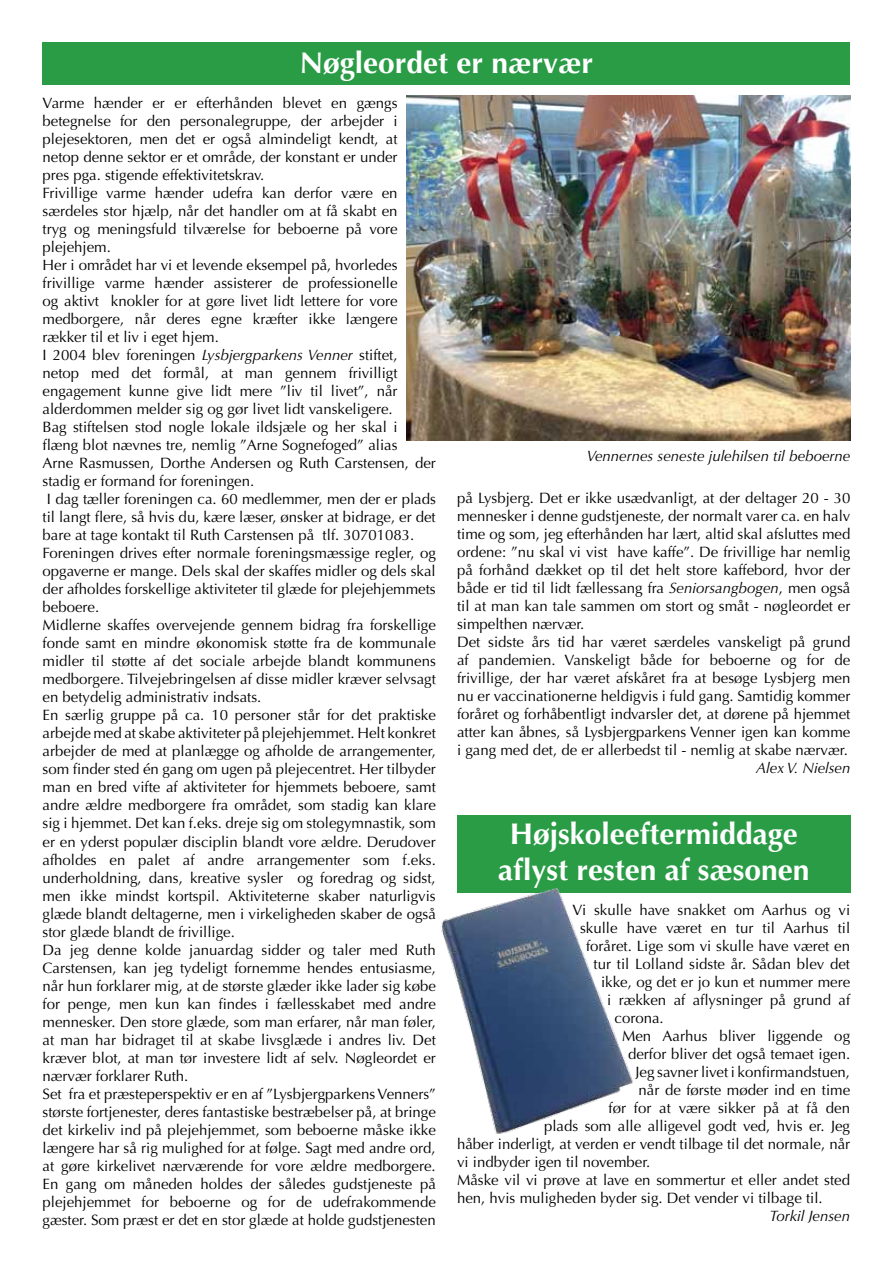
<style>
.page{position:relative;width:893px;height:1263px;background:#fff}
.page>*{position:absolute;margin:0;border:0;box-sizing:border-box;transform-origin:0 0}
.t1{font:700 30px/36px "Optima";color:#fff;text-align:center}
.t2{font:15px/18px "Optima";color:#000}
.t3{font:italic 15px "Optima";color:#000}
.s1{font-style:italic}
</style>
<div class="page">
<div style="left:43px;top:43px;width:807px;height:42px;background:#2a9c46"></div>
<img style="left:406px;top:96px;width:444px;height:345px">
<div style="left:457px;top:815px;width:393px;height:78px;background:#2a9c46"></div>
<img style="left:441px;top:888px;width:192px;height:246px">
<h1 class="t1" style="left:300px;top:46px;width:295px">Nøgleordet er nærvær</h1>
<p class="t2" style="left:43px;top:95px;width:395px">Varme hænder er er efterhånden blevet en gængs betegnelse for den personalegruppe, der arbejder i plejesektoren, men det er også almindeligt kendt, at netop denne sektor er et område, der konstant er under<br>pres pga. stigende effektivitetskrav.<br>Frivillige varme hænder udefra kan derfor være en særdeles stor hjælp, når det handler om at få skabt en<br>tryg og meningsfuld tilværelse for beboerne på vore plejehjem.<br>Her i området har vi et levende eksempel på, hvorledes frivillige varme hænder assisterer de professionelle<br>og aktivt knokler for at gøre livet lidt lettere for vore medborgere, når deres egne kræfter ikke længere rækker til et liv i eget hjem.<br>I 2004 blev foreningen <span class="s1">Lysbjergparkens Venner</span> stiftet, netop med det formål, at man gennem frivilligt engagement kunne give lidt mere ”liv til livet”, når alderdommen melder sig og gør livet lidt vanskeligere.<br>Bag stiftelsen stod nogle lokale ildsjæle og her skal i flæng blot nævnes tre, nemlig ”Arne Sognefoged” alias<br>Arne Rasmussen, Dorthe Andersen og Ruth Carstensen, der stadig er formand for foreningen.<br>I dag tæller foreningen ca. 60 medlemmer, men der er plads til langt flere, så hvis du, kære læser, ønsker at bidrage, er det bare at tage kontakt til Ruth Carstensen på tlf. 30701083.<br>Foreningen drives efter normale foreningsmæssige regler, og opgaverne er mange. Dels skal der skaffes midler og dels skal der afholdes forskellige aktiviteter til glæde for plejehjemmets beboere.<br>Midlerne skaffes overvejende gennem bidrag fra forskellige fonde samt en mindre økonomisk støtte fra de kommunale midler til støtte af det sociale arbejde blandt kommunens medborgere. Tilvejebringelsen af disse midler kræver selvsagt en betydelig administrativ indsats.<br>En særlig gruppe på ca. 10 personer står for det praktiske arbejde med at skabe aktiviteter på plejehjemmet. Helt konkret arbejder de med at planlægge og afholde de arrangementer, som finder sted én gang om ugen på plejecentret. Her tilbyder man en bred vifte af aktiviteter for hjemmets beboere, samt andre ældre medborgere fra området, som stadig kan klare sig i hjemmet. Det kan f.eks. dreje sig om stolegymnastik, som er en yderst populær disciplin blandt vore ældre. Derudover afholdes en palet af andre arrangementer som f.eks. underholdning, dans, kreative sysler og foredrag og sidst, men ikke mindst kortspil. Aktiviteterne skaber naturligvis glæde blandt deltagerne, men i virkeligheden skaber de også stor glæde blandt de frivillige.<br>Da jeg denne kolde januardag sidder og taler med Ruth Carstensen, kan jeg tydeligt fornemme hendes entusiasme, når hun forklarer mig, at de største glæder ikke lader sig købe for penge, men kun kan findes i fællesskabet med andre mennesker. Den store glæde, som man erfarer, når man føler, at man har bidraget til at skabe livsglæde i andres liv. Det kræver blot, at man tør investere lidt af selv. Nøgleordet er nærvær forklarer Ruth.<br>Set fra et præsteperspektiv er en af ”Lysbjergparkens Venners” største fortjenester, deres fantastiske bestræbelser på, at bringe det kirkeliv ind på plejehjemmet, som beboerne måske ikke længere har så rig mulighed for at følge. Sagt med andre ord, at gøre kirkelivet nærværende for vore ældre medborgere.<br>En gang om måneden holdes der således gudstjeneste på plejehjemmet for beboerne og for de udefrakommende gæster. Som præst er det en stor glæde at holde gudstjenesten</p>
<p class="t3" style="left:587px;top:447px;width:265px">Vennernes seneste julehilsen til beboerne</p>
<p class="t2" style="left:457px;top:489px;width:395px">på Lysbjerg. Det er ikke usædvanligt, at der deltager 20 - 30 mennesker i denne gudstjeneste, der normalt varer ca. en halv time og som, jeg efterhånden har lært, altid skal afsluttes med ordene: ”nu skal vi vist have kaffe”. De frivillige har nemlig på forhånd dækket op til det helt store kaffebord, hvor der både er tid til lidt fællessang fra <span class="s1">Seniorsangbogen</span>, men også til at man kan tale sammen om stort og småt - nøgleordet er simpelthen nærvær.<br>Det sidste års tid har været særdeles vanskeligt på grund af pandemien. Vanskeligt både for beboerne og for de frivillige, der har været afskåret fra at besøge Lysbjerg men nu er vaccinationerne heldigvis i fuld gang. Samtidig kommer foråret og forhåbentligt indvarsler det, at dørene på hjemmet atter kan åbnes, så Lysbjergparkens Venner igen kan komme i gang med det, de er allerbedst til - nemlig at skabe nærvær.</p>
<p class="t3" style="left:756px;top:759px;width:96px">Alex V. Nielsen</p>
<h1 class="t1" style="left:498px;top:816px;width:313px">Højskoleeftermiddage aflyst resten af sæsonen</h1>
<p class="t2" style="left:573px;top:901px;width:279px">Vi skulle have snakket om Aarhus og vi</p>
<p class="t2" style="left:580px;top:919px;width:272px">skulle have været en tur til Aarhus til</p>
<p class="t2" style="left:586px;top:937px;width:265px">foråret. Lige som vi skulle have været en</p>
<p class="t2" style="left:594px;top:955px;width:258px">tur til Lolland sidste år. Sådan blev det</p>
<p class="t2" style="left:601px;top:973px;width:250px">ikke, og det er jo kun et nummer mere</p>
<p class="t2" style="left:607px;top:991px;width:245px">i rækken af aflysninger på grund af</p>
<p class="t2" style="left:615px;top:1009px;width:51px">corona.</p>
<p class="t2" style="left:622px;top:1027px;width:229px">Men Aarhus bliver liggende og</p>
<p class="t2" style="left:628px;top:1045px;width:224px">derfor bliver det også temaet igen.</p>
<p class="t2" style="left:636px;top:1063px;width:216px">Jeg savner livet i konfirmandstuen,</p>
<p class="t2" style="left:639px;top:1081px;width:213px">når de første møder ind en time</p>
<p class="t2" style="left:609px;top:1099px;width:243px">før for at være sikker på at få den</p>
<p class="t2" style="left:544px;top:1117px;width:307px">plads som alle alligevel godt ved, hvis er. Jeg</p>
<p class="t2" style="left:457px;top:1135px;width:395px">håber inderligt, at verden er vendt tilbage til det normale, når</p>
<p class="t2" style="left:457px;top:1153px;width:195px">vi indbyder igen til november.</p>
<p class="t2" style="left:457px;top:1171px;width:394px">Måske vil vi prøve at lave en sommertur et eller andet sted</p>
<p class="t2" style="left:457px;top:1189px;width:367px">hen, hvis muligheden byder sig. Det vender vi tilbage til.</p>
<p class="t3" style="left:770px;top:1207px;width:82px">Torkil Jensen</p>
</div>
